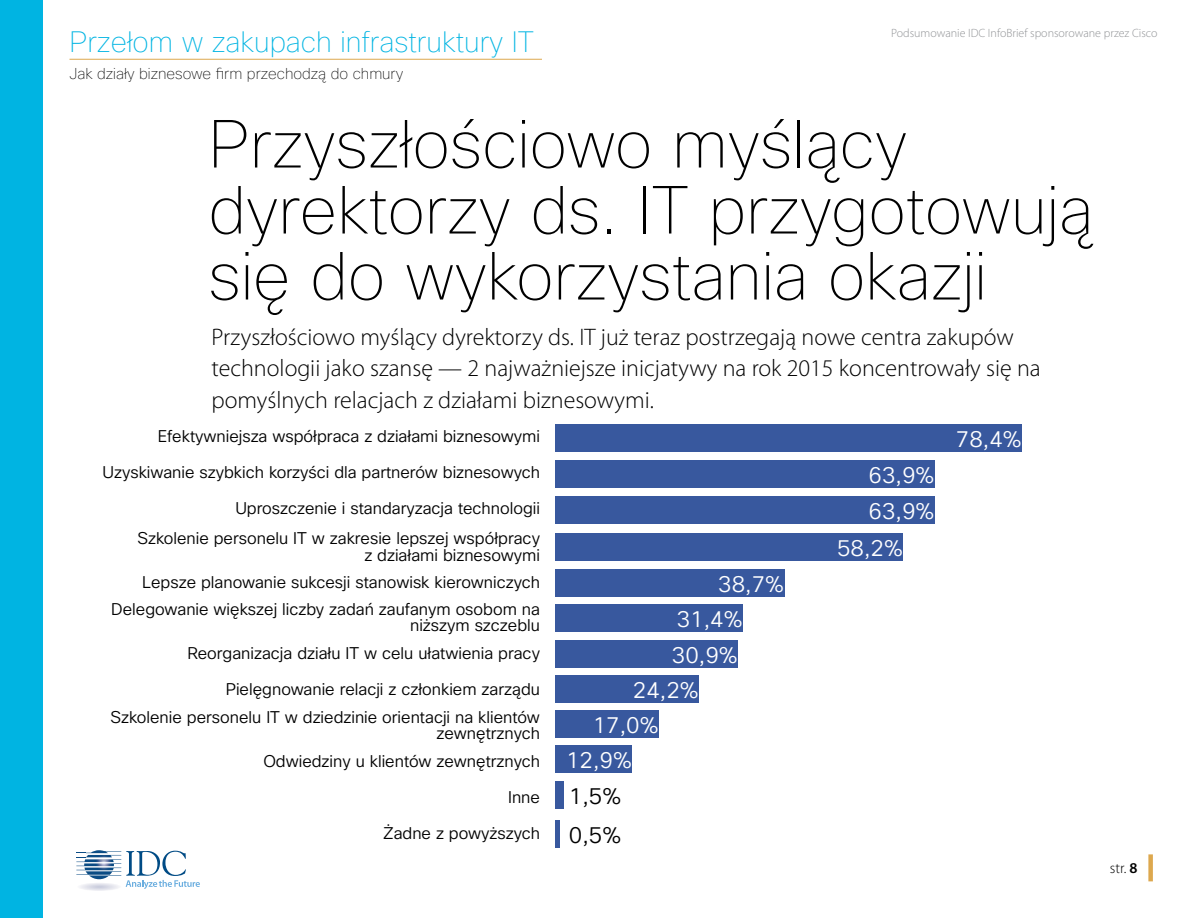
<style>
.page{position:relative;width:1188px;height:918px;background:#fff}
.page>*{position:absolute;margin:0;border:0;box-sizing:border-box;transform-origin:0 0}
.t1{font:100 66px/66px "Cisco Sans";color:#000}
.t2{font:100 28.65px "Cisco Sans";color:#00b4e2}
.t3{font:300 24px/31.5px "Myriad Pro";color:#000}
.t4{font:300 22.5px "Cisco Sans";color:#fff}
.t5{font:300 22.5px "Cisco Sans";color:#000}
.t6{font:300 16.5px/36px "Cisco Sans";color:#000;text-align:right}
.t7{font:100 15.3px "Cisco Sans";color:#000}
.t8{font:300 15px "Myriad Pro";color:#000}
.t9{font:300 12px "Myriad Pro";color:#919396}
.s1{font-weight:600}
</style>
<div class="page">
<svg style="left:76px;top:851px;width:124px;height:40px"></svg>
<div style="left:1148px;top:854px;width:5px;height:27px;background:#dda84e"></div>
<div style="left:0;top:0;width:44px;height:918px;background:#00b4e2"></div>
<hr style="left:69px;top:59px;width:473px;height:1px;background:#dda84e">
<div style="left:555px;top:424px;width:467px;height:28px;background:#38589e"></div>
<div style="left:555px;top:745px;width:77px;height:28px;background:#38589e"></div>
<div style="left:555px;top:711px;width:103px;height:27px;background:#38589e"></div>
<div style="left:555px;top:675px;width:144px;height:28px;background:#38589e"></div>
<div style="left:555px;top:640px;width:183px;height:27px;background:#38589e"></div>
<div style="left:555px;top:605px;width:187px;height:27px;background:#38589e"></div>
<div style="left:555px;top:569px;width:229px;height:28px;background:#38589e"></div>
<div style="left:555px;top:533px;width:348px;height:28px;background:#38589e"></div>
<div style="left:555px;top:496px;width:379px;height:27px;background:#38589e"></div>
<div style="left:555px;top:460px;width:379px;height:27px;background:#38589e"></div>
<div style="left:555px;top:820px;width:5px;height:28px;background:#38589e"></div>
<div style="left:555px;top:782px;width:9px;height:27px;background:#38589e"></div>
<h2 class="t2" style="left:69px;top:23px;width:466px">Przełom w zakupach infrastruktury IT</h2>
<p class="t7" style="left:69px;top:63px;width:335px">Jak działy biznesowe firm przechodzą do chmury</p>
<p class="t9" style="left:891px;top:26px;width:268px">Podsumowanie IDC InfoBrief sponsorowane przez Cisco</p>
<h1 class="t1" style="left:208px;top:113px;width:886px">Przyszłościowo myślący dyrektorzy ds. IT przygotowują się do wykorzystania okazji</h1>
<h3 class="t3" style="left:212px;top:321px;width:831px">Przyszłościowo myślący dyrektorzy ds. IT już teraz postrzegają nowe centra zakupów technologii jako szansę — 2 najważniejsze inicjatywy na rok 2015 koncentrowały się na pomyślnych relacjach z działami biznesowymi.</h3>
<p class="t6" style="left:102px;top:419px;width:439px">Efektywniejsza współpraca z działami biznesowymi<br>Uzyskiwanie szybkich korzyści dla partnerów biznesowych<br>Uproszczenie i standaryzacja technologii</p>
<p class="t6" style="left:137px;top:531px;width:404px;line-height:16.5px">Szkolenie personelu IT w zakresie lepszej współpracy z działami biznesowymi</p>
<p class="t6" style="left:111px;top:569px;width:430px;line-height:27.3px">Lepsze planowanie sukcesji stanowisk kierowniczych<br>Delegowanie większej liczby zadań zaufanym osobom na</p>
<p class="t6" style="left:187px;top:612px;width:354px;line-height:27.9px">niższym szczeblu<br>Reorganizacja działu IT w celu ułatwienia pracy</p>
<p class="t6" style="left:110px;top:676px;width:431px;line-height:27.3px">Pielęgnowanie relacji z członkiem zarządu<br>Szkolenie personelu IT w dziedzinie orientacji na klientów</p>
<p class="t6" style="left:263px;top:720px;width:278px;line-height:27.9px">zewnętrznych<br>Odwiedziny u klientów zewnętrznych</p>
<p class="t6" style="left:383px;top:780px;width:158px">Inne<br>Żadne z powyższych</p>
<h3 class="t4" style="left:718px;top:569px;width:67px">38,7%</h3>
<h3 class="t4" style="left:677px;top:605px;width:67px">31,4%</h3>
<h3 class="t4" style="left:672px;top:640px;width:67px">30,9%</h3>
<h3 class="t4" style="left:633px;top:675px;width:67px">24,2%</h3>
<h3 class="t4" style="left:593px;top:711px;width:67px">17,0%</h3>
<h3 class="t4" style="left:566px;top:745px;width:67px">12,9%</h3>
<h3 class="t5" style="left:569px;top:782px;width:54px">1,5%</h3>
<h3 class="t5" style="left:569px;top:821px;width:54px">0,5%</h3>
<h3 class="t4" style="left:869px;top:460px;width:67px">63,9%</h3>
<h3 class="t4" style="left:869px;top:496px;width:67px">63,9%</h3>
<h3 class="t4" style="left:837px;top:533px;width:67px">58,2%</h3>
<h3 class="t4" style="left:956px;top:425px;width:67px">78,4%</h3>
<p class="t8" style="left:1110px;top:859px;width:29px">str. <span class="s1">8</span></p>
</div>
